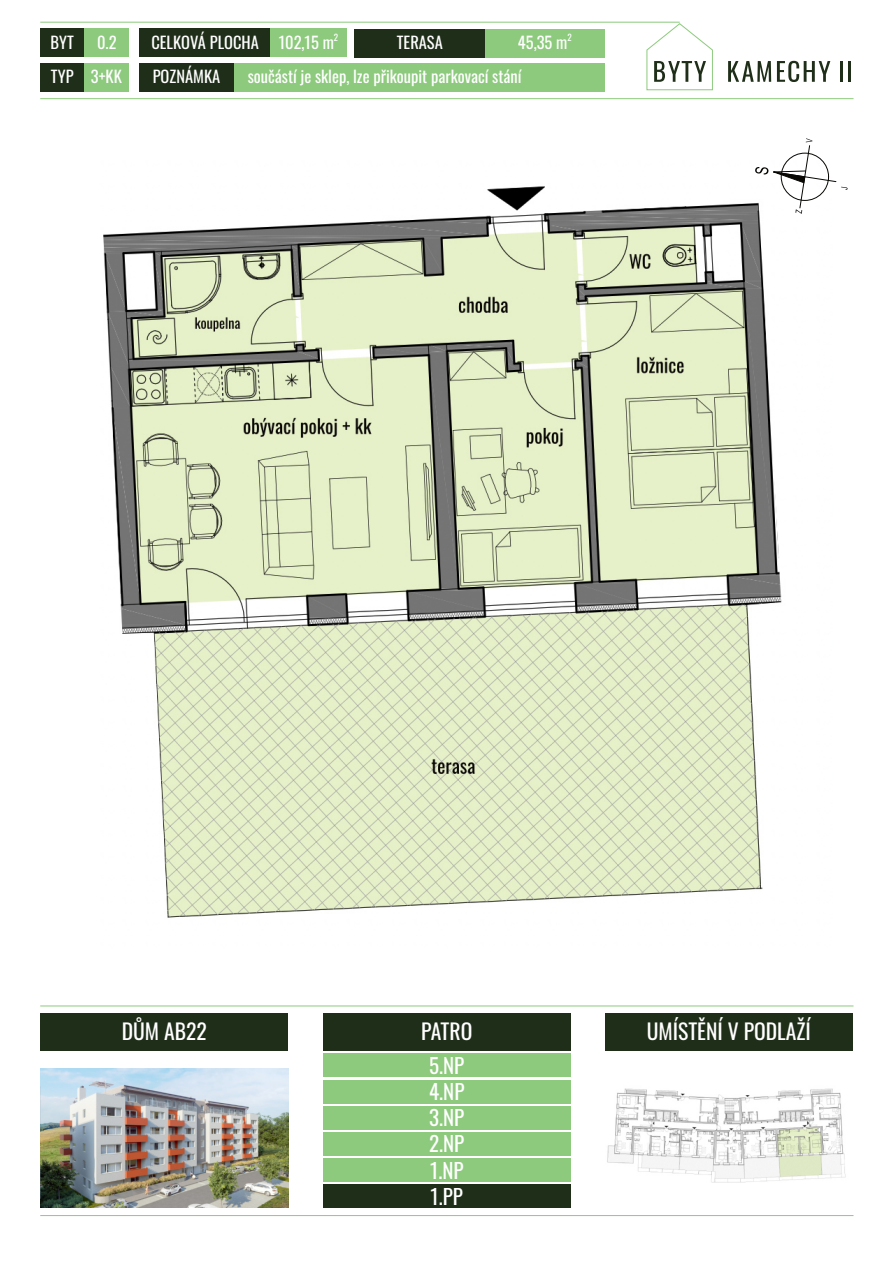
<style>
.page{position:relative;width:894px;height:1263px;background:#fff}
.page>*{position:absolute;margin:0;border:0;box-sizing:border-box;transform-origin:0 0}
.t1{font:21.6px "Oswald";color:#fff}
.t2{font:21px/26.1px "Oswald";color:#fff;text-align:justify}
.t3{font:16.5px "Oswald";color:#fff}
.t4{font:9px "Oswald";color:#fff}
</style>
<div class="page">
<img style="left:103px;top:186px;width:679px;height:732px">
<hr style="left:40px;top:98px;width:813px;height:1px;background:#8dca7d">
<hr style="left:40px;top:22px;width:639px;height:1px;background:#8dca7d">
<svg style="left:728px;top:61px;width:42px;height:21px"></svg>
<svg style="left:776px;top:61px;width:54px;height:21px"></svg>
<hr style="left:839px;top:61px;width:3px;height:21px;background:#1f2e19">
<hr style="left:847px;top:61px;width:3px;height:21px;background:#1f2e19">
<svg style="left:646px;top:23px;width:66px;height:67px"></svg>
<div style="left:84px;top:29px;width:45px;height:28px;background:#8dca7d"></div>
<div style="left:270px;top:29px;width:77px;height:28px;background:#8dca7d"></div>
<div style="left:484px;top:29px;width:121px;height:28px;background:#8dca7d"></div>
<div style="left:84px;top:63px;width:44px;height:29px;background:#8dca7d"></div>
<div style="left:40px;top:29px;width:44px;height:28px;background:#1f2e19"></div>
<div style="left:139px;top:29px;width:131px;height:28px;background:#1f2e19"></div>
<div style="left:354px;top:29px;width:130px;height:28px;background:#1f2e19"></div>
<div style="left:40px;top:63px;width:44px;height:29px;background:#1f2e19"></div>
<hr style="left:40px;top:1006px;width:813px;height:1px;background:#8dca7d">
<hr style="left:40px;top:1215px;width:813px;height:1px;background:#8dca7d">
<div style="left:604px;top:1013px;width:248px;height:38px;background:#1f2e19"></div>
<div style="left:40px;top:1013px;width:248px;height:38px;background:#1f2e19"></div>
<div style="left:323px;top:1054px;width:247px;height:23px;background:#8dca7d"></div>
<div style="left:323px;top:1080px;width:247px;height:23px;background:#8dca7d"></div>
<div style="left:323px;top:1106px;width:247px;height:23px;background:#8dca7d"></div>
<div style="left:323px;top:1132px;width:247px;height:23px;background:#8dca7d"></div>
<div style="left:323px;top:1159px;width:247px;height:23px;background:#8dca7d"></div>
<div style="left:323px;top:1185px;width:247px;height:23px;background:#1f2e19"></div>
<div style="left:323px;top:1013px;width:247px;height:38px;background:#1f2e19"></div>
<div style="left:233px;top:63px;width:372px;height:29px;background:#8dca7d"></div>
<div style="left:139px;top:63px;width:94px;height:29px;background:#1f2e19"></div>
<svg style="left:754px;top:138px;width:93px;height:76px"></svg>
<img style="left:40px;top:1068px;width:248px;height:140px">
<img style="left:607px;top:1088px;width:239px;height:94px">
<p class="t3" style="left:51px;top:29px;width:25px">BYT</p>
<p class="t3" style="left:151px;top:29px;width:109px">CELKOVÁ PLOCHA</p>
<p class="t3" style="left:396px;top:29px;width:47px">TERASA</p>
<p class="t3" style="left:51px;top:64px;width:24px">TYP</p>
<p class="t3" style="left:97px;top:29px;width:21px">0.2</p>
<p class="t3" style="left:278px;top:29px;width:57px">102,15 m</p>
<p class="t4" style="left:334px;top:31px;width:6px">2</p>
<p class="t3" style="left:517px;top:29px;width:51px">45,35 m</p>
<p class="t4" style="left:567px;top:31px;width:6px">2</p>
<p class="t3" style="left:91px;top:64px;width:32px">3+KK</p>
<p class="t3" style="left:153px;top:64px;width:69px">POZNÁMKA</p>
<p class="t3" style="left:248px;top:64px;width:275px">součástí je sklep, lze přikoupit parkovací stání</p>
<h1 class="t1" style="left:122px;top:1014px;width:87px">DŮM AB22</h1>
<h1 class="t1" style="left:646px;top:1014px;width:166px">UMÍSTĚNÍ V PODLAŽÍ</h1>
<p class="t2" style="left:429px;top:1051px;width:37px">5.NP 4.NP 3.NP 2.NP 1.NP 1.PP</p>
<h1 class="t1" style="left:421px;top:1014px;width:53px">PATRO</h1>
</div>
